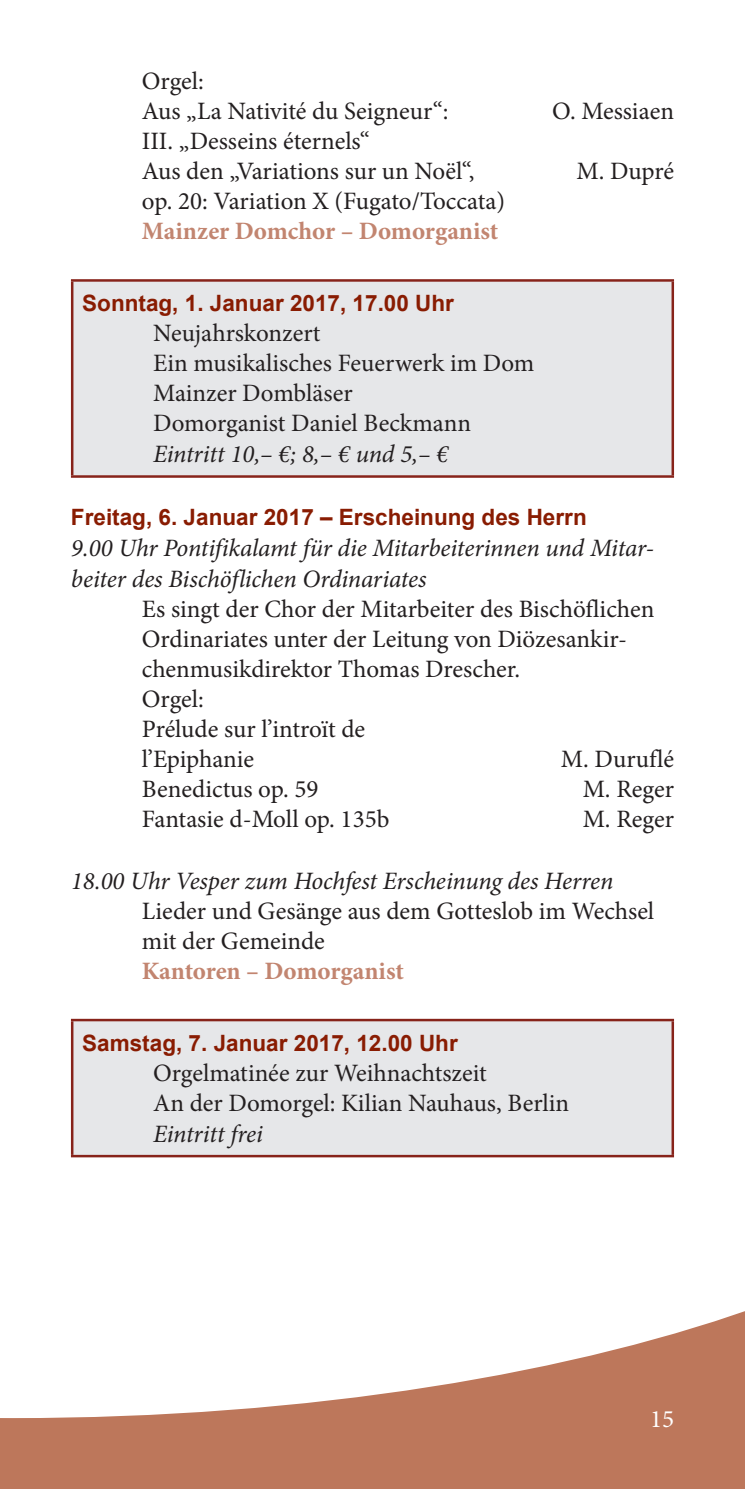
<style>
.page{position:relative;width:745px;height:1489px;background:#fff}
.page>*{position:absolute;margin:0;border:0;box-sizing:border-box;transform-origin:0 0}
.t1{font:25px/30px "Minion Pro";color:#231f20}
.t2{font:italic 25px/31.2px "Minion Pro";letter-spacing:-.01em;color:#231f20}
.t3{font:700 25px "Minion Pro";letter-spacing:-.005em;color:#c28570}
.t4{font:25px "Minion Pro";color:#fff}
.t5{font:700 22.5px "Arial";color:#891c02}
</style>
<div class="page">
<div style="left:0;top:1240px;width:744px;height:248px;background:#bd775b"></div>
<svg style="left:0;top:1018px;width:744px;height:399px;fill:#fff"></svg>
<div style="left:72px;top:280px;width:600px;height:196px;background:#e6e7e9"></div>
<hr style="left:71px;top:282px;width:2px;height:193px;background:#87231a">
<hr style="left:71px;top:279px;width:602px;height:3px;background:#87231a">
<hr style="left:671px;top:282px;width:2px;height:193px;background:#87231a">
<hr style="left:71px;top:475px;width:602px;height:3px;background:#87231a">
<div style="left:72px;top:1020px;width:600px;height:135px;background:#e6e7e9"></div>
<hr style="left:71px;top:1021px;width:2px;height:133px;background:#87231a">
<hr style="left:71px;top:1018px;width:602px;height:3px;background:#87231a">
<hr style="left:671px;top:1021px;width:2px;height:133px;background:#87231a">
<hr style="left:71px;top:1154px;width:602px;height:3px;background:#87231a">
<p class="t1" style="left:142px;top:66px;width:308px">Orgel:<br>Aus „La Nativité du Seigneur“:</p>
<p class="t1" style="left:142px;top:126px;width:334px">III. „Desseins éternels“<br>Aus den „Variations sur un Noël“,</p>
<p class="t1" style="left:142px;top:186px;width:364px">op. 20: Variation X (Fugato/Toccata)</p>
<p class="t3" style="left:142px;top:213px;width:358px">Mainzer Domchor – Domorganist</p>
<p class="t1" style="left:552px;top:96px;width:123px">O. Messiaen</p>
<p class="t1" style="left:576px;top:156px;width:99px">M. Dupré</p>
<p class="t5" style="left:82px;top:288px;width:373px">Sonntag, 1. Januar 2017, 17.00 Uhr</p>
<p class="t1" style="left:153px;top:318px;width:382px">Neujahrskonzert<br>Ein musikalisches Feuerwerk im Dom<br>Mainzer Dombläser<br>Domorganist Daniel Beckmann</p>
<p class="t2" style="left:153px;top:438px;width:296px">Eintritt 10,– €; 8,– € und 5,– €</p>
<p class="t5" style="left:71px;top:502px;width:517px">Freitag, 6. Januar 2017 – Erscheinung des Herrn</p>
<p class="t2" style="left:71px;top:532px;width:584px">9.00 Uhr Pontifikalamt für die Mitarbeiterinnen und Mitar&shy;beiter des Bischöflichen Ordinariates</p>
<p class="t1" style="left:142px;top:594px;width:513px">Es singt der Chor der Mitarbeiter des Bischöflichen<br>Ordinariates unter der Leitung von Diözesankir&shy;chenmusikdirektor Thomas Drescher.<br>Orgel:<br>Prélude sur l’introït de<br>l’Epiphanie</p>
<p class="t1" style="left:560px;top:744px;width:114px">M. Duruflé</p>
<p class="t1" style="left:142px;top:774px;width:178px">Benedictus op. 59</p>
<p class="t1" style="left:582px;top:774px;width:93px">M. Reger</p>
<p class="t1" style="left:142px;top:804px;width:249px">Fantasie d-Moll op. 135b</p>
<p class="t1" style="left:582px;top:804px;width:93px">M. Reger</p>
<p class="t2" style="left:71px;top:865px;width:543px">18.00 Uhr Vesper zum Hochfest Erscheinung des Herren</p>
<p class="t1" style="left:142px;top:895px;width:513px">Lieder und Gesänge aus dem Gotteslob im Wechsel mit der Gemeinde</p>
<p class="t3" style="left:142px;top:953px;width:263px">Kantoren – Domorganist</p>
<p class="t5" style="left:82px;top:1027px;width:377px">Samstag, 7. Januar 2017, 12.00 Uhr</p>
<p class="t1" style="left:153px;top:1057px;width:417px">Orgelmatinée zur Weihnachtszeit<br>An der Domorgel: Kilian Nauhaus, Berlin</p>
<p class="t2" style="left:153px;top:1118px;width:111px">Eintritt frei</p>
<p class="t4" style="left:649px;top:1402px;width:26px">15</p>
</div>
